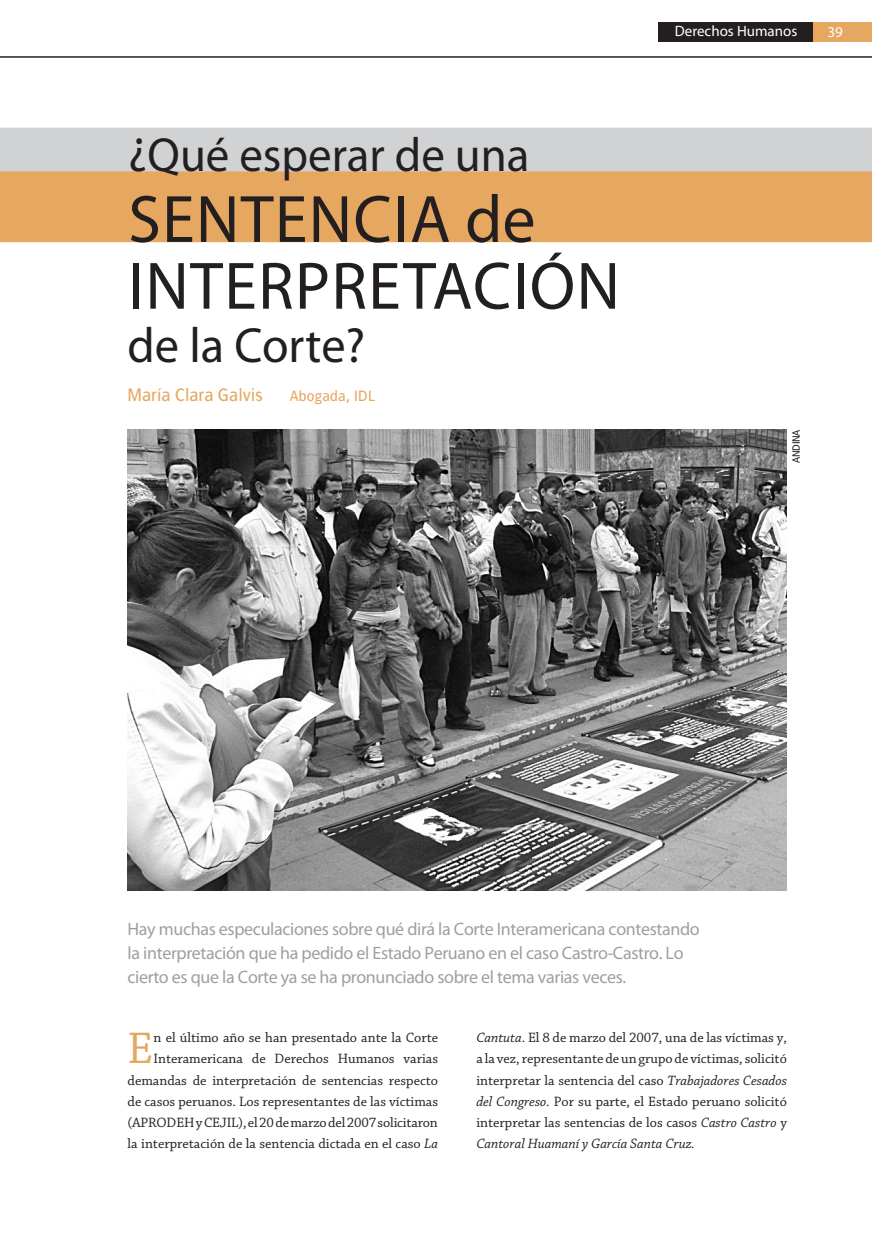
<style>
.page{position:relative;width:872px;height:1234px;background:#fff}
.page>*{position:absolute;margin:0;border:0;box-sizing:border-box;transform-origin:0 0}
.titulo_parte1{font:67.5px "Myriad Pro";letter-spacing:.02em;color:#231f20}
.titulo_parte1-2{font:49.5px "Myriad Pro";color:#231f20}
.titulo_parte1-3{font:48px "Myriad Pro";color:#231f20}
.cuerpo_texto_175{font:46.5px "Chaparral Pro";color:#e6a760}
.primer_parrafo{font:18px/24px "Myriad Pro";letter-spacing:-.02em;color:#9d9fa2}
.autor{font:18px "Francophil Sans";letter-spacing:.01em;color:#e6a760}
.t1{font:15px "Myriad Pro";color:#fff}
.autor-2{font:15px "Francophil Sans";letter-spacing:.03em;color:#e6a760}
.cuerpo_texto_175-2{font:14.25px/21px "Chaparral Pro";color:#231f20;text-align:right}
.Credito_fotos{font:10.5px "Francophil Sans";letter-spacing:-.04em;color:#231f20}
.s1{font-style:italic}
</style>
<div class="page">
<div style="left:658px;top:22px;width:214px;height:19px;background:#231f20"></div>
<hr style="left:0;top:57px;width:872px;height:1px;background:#231f20">
<div style="left:813px;top:22px;width:59px;height:19px;background:#e6a760"></div>
<img style="left:128px;top:429px;width:659px;height:461px">
<div style="left:0;top:171px;width:872px;height:71px;background:#e6a760"></div>
<div style="left:0;top:128px;width:872px;height:43px;background:#d1d2d4"></div>
<p class="titulo_parte1-3" style="left:128px;top:126px;width:403px">¿Qué esperar de una</p>
<p class="titulo_parte1" style="left:128px;top:177px;width:409px">sentencia de</p>
<p class="titulo_parte1" style="left:128px;top:244px;width:493px">interpretación</p>
<p class="titulo_parte1-2" style="left:128px;top:314px;width:239px">de la Corte?</p>
<p class="autor" style="left:128px;top:384px;width:137px">María Clara Galvis</p>
<p class="autor-2" style="left:290px;top:386px;width:86px">Abogada, IDL</p>
<p class="t1" style="left:675px;top:22px;width:124px">Derechos Humanos</p>
<p class="t1" style="left:827px;top:23px;width:17px">39</p>
<p class="Credito_fotos" style="left:790px;top:462px;width:34px;rotate:-90deg">ANDINA</p>
<p class="primer_parrafo" style="left:128px;top:916px;width:573px">Hay muchas especulaciones sobre qué dirá la Corte Interamericana contestando la interpretación que ha pedido el Estado Peruano en el caso Castro-Castro. Lo cierto es que la Corte ya se ha pronunciado sobre el tema varias veces.</p>
<p class="cuerpo_texto_175-2" style="left:128px;top:1027px;width:312px">n el último año se han presentado ante la Corte Interamericana de Derechos Humanos varias demandas de interpretación de sentencias respecto de casos peruanos. Los representantes de las víctimas (APRODEH y CEJIL), el 20 de marzo del 2007 solicitaron la interpretación de la sentencia dictada en el caso <span class="s1">La</span></p>
<p class="cuerpo_texto_175-2" style="left:476px;top:1027px;width:312px;text-align:justify"><span class="s1">Cantuta</span>. El 8 de marzo del 2007, una de las víctimas y, a la vez, representante de un grupo de víctimas, solicitó interpretar la sentencia del caso <span class="s1">Trabajadores Cesados del Congreso.</span> Por su parte, el Estado peruano solicitó interpretar las sentencias de los casos <span class="s1">Castro Castro</span> y <span class="s1">Cantoral Huamaní y García Santa Cruz.</span></p>
<p class="cuerpo_texto_175" style="left:128px;top:1022px;width:27px">E</p>
</div>
